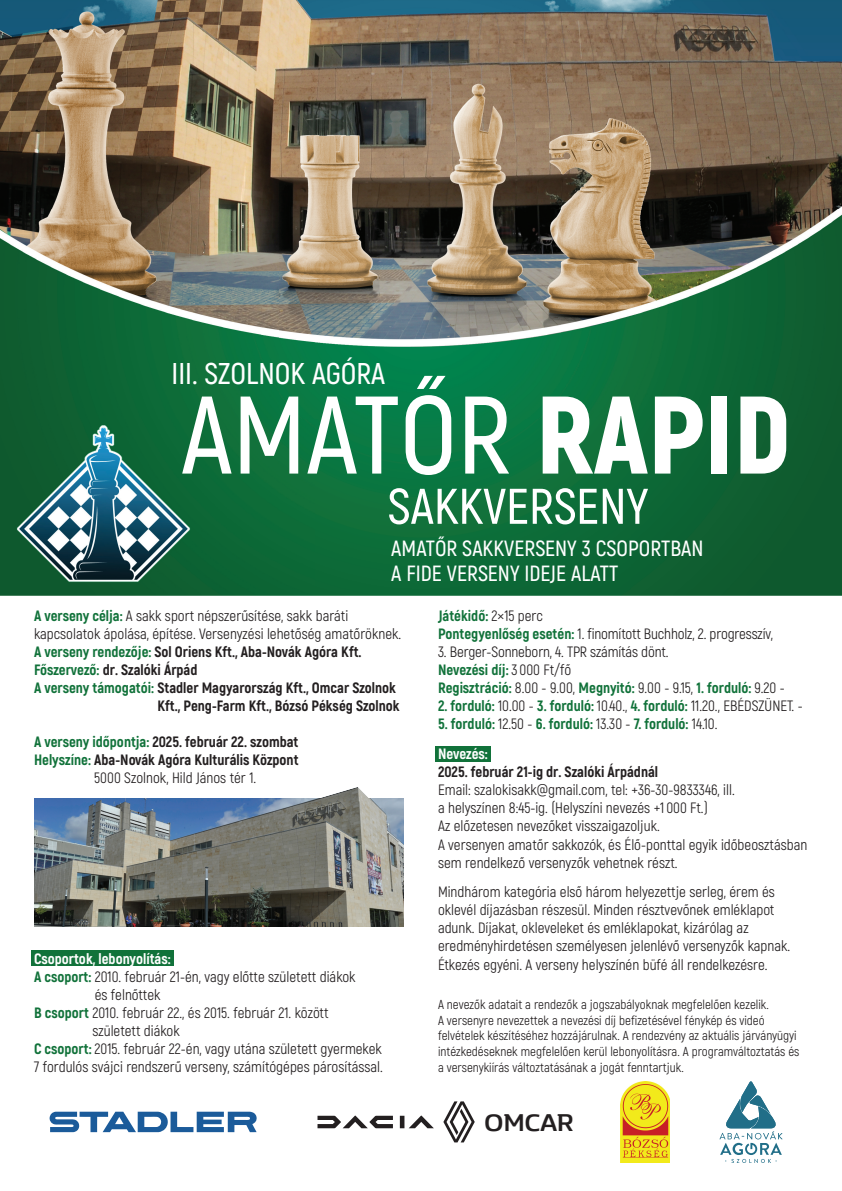
<style>
.page{position:relative;width:842px;height:1191px;background:#fff}
.page>*{position:absolute;margin:0;border:0;box-sizing:border-box;transform-origin:0 0}
.t1{font:600 110px "Akrobat";color:#fff}
.t2{font:600 50px "Akrobat";color:#fff}
.t3{font:600 30px "Akrobat";color:#fff}
.t4{font:700 25px "Renault Life";color:#231f20}
.t5{font:600 22px/25.3px "Akrobat";color:#fff}
.t6{font:15px/18.1px "Akrobat";color:#231f20}
.t7{font:800 15px "Akrobat";color:#231f20}
.t8{font:800 15px/29.4px "Akrobat";color:#11723a}
.t9{font:800 15px "Akrobat";color:#fff}
.t10{font:13px/15.7px "Akrobat";color:#231f20}
.s1{font-weight:900}
.s2{font-weight:800;color:#11723a}
.s3{color:#11723a}
.s4{font-weight:400;color:#231f20}
.s5{color:#fff}
</style>
<div class="page">
<div style="left:31px;top:950px;width:142px;height:15px;background:#11723a"></div>
<div style="left:435px;top:746px;width:56px;height:15px;background:#11723a"></div>
<img style="left:34px;top:798px;width:370px;height:128px">
<img style="left:307px;top:787px;width:65px;height:14px">
<img style="left:0;top:0;width:842px;height:595px">
<svg style="left:719px;top:1081px;width:63px;height:81px"></svg>
<svg style="left:317px;top:1115px;width:117px;height:13px"></svg>
<svg style="left:443px;top:1101px;width:32px;height:41px"></svg>
<img style="left:621px;top:1081px;width:49px;height:81px">
<svg style="left:50px;top:1111px;width:207px;height:21px"></svg>
<h3 class="t3" style="left:171px;top:361px;width:215px">III. SZOLNOK AGÓRA</h3>
<h1 class="t1" style="left:181px;top:391px;width:611px">AMATŐR <span class="s1">RAPID</span></h1>
<h2 class="t2" style="left:388px;top:486px;width:262px">SAKKVERSENY</h2>
<h3 class="t5" style="left:391px;top:537px;width:314px">AMATŐR SAKKVERSENY 3 CSOPORTBAN<br>A FIDE VERSENY IDEJE ALATT</h3>
<p class="t6" style="left:34px;top:607px;width:316px"><span class="s2">A verseny célja:</span> A sakk sport népszerűsítése, sakk baráti</p>
<p class="t6" style="left:34px;top:625px;width:369px">kapcsolatok ápolása, építése. Versenyzési lehetőség amatőröknek.</p>
<p class="t7" style="left:34px;top:645px;width:329px"><span class="s3">A verseny rendezője:</span> Sol Oriens Kft., Aba-Novák Agóra Kft.</p>
<p class="t7" style="left:34px;top:664px;width:165px"><span class="s3">Főszervező:</span> dr. Szalóki Árpád</p>
<p class="t7" style="left:34px;top:682px;width:363px"><span class="s3">A verseny támogatói:</span> Stadler Magyarország Kft., Omcar Szolnok</p>
<p class="t7" style="left:157px;top:700px;width:244px">Kft., Peng-Farm Kft., Bózsó Pékség Szolnok</p>
<p class="t7" style="left:34px;top:736px;width:266px"><span class="s3">A verseny időpontja:</span> 2025. február 22. szombat</p>
<p class="t7" style="left:34px;top:754px;width:266px"><span class="s3">Helyszíne:</span> Aba-Novák Agóra Kulturális Központ</p>
<p class="t6" style="left:94px;top:770px;width:163px">5000 Szolnok, Hild János tér 1.</p>
<p class="t9" style="left:34px;top:952px;width:138px">Csoportok, lebonyolítás:</p>
<p class="t6" style="left:34px;top:968px;width:323px"><span class="s2">A csoport:</span> 2010. február 21-én, vagy előtte született diákok</p>
<p class="t6" style="left:95px;top:986px;width:67px">és felnőttek</p>
<p class="t6" style="left:34px;top:1004px;width:296px"><span class="s2">B csoport</span> 2010. február 22., és 2015. február 21. között</p>
<p class="t6" style="left:92px;top:1022px;width:89px">született diákok</p>
<p class="t6" style="left:34px;top:1040px;width:349px"><span class="s2">C csoport:</span> 2015. február 22-én, vagy utána született gyermekek</p>
<p class="t6" style="left:34px;top:1058px;width:350px">7 fordulós svájci rendszerű verseny, számítógépes párosítással.</p>
<p class="t6" style="left:438px;top:607px;width:336px"><span class="s2">Játékidő:</span> 2×15 perc<br><span class="s2">Pontegyenlőség esetén:</span> 1. finomított Buchholz, 2. progresszív,</p>
<p class="t6" style="left:438px;top:643px;width:348px">3. Berger-Sonneborn, 4. TPR számítás dönt.<br><span class="s2">Nevezési díj:</span> 3 000 Ft/fő<br><span class="s2">Regisztráció:</span> 8.00 - 9.00, <span class="s2">Megnyitó:</span> 9.00 - 9.15, <span class="s2">1. forduló:</span> 9.20 -</p>
<p class="t6" style="left:438px;top:698px;width:366px"><span class="s2">2. forduló:</span> 10.00 - <span class="s2">3. forduló:</span> 10.40., <span class="s2">4. forduló:</span> 11.20., EBÉDSZÜNET. -</p>
<p class="t8" style="left:438px;top:710px;width:281px">5. forduló: <span class="s4">12.50 -</span> 6. forduló: <span class="s4">13.30 -</span> 7. forduló: <span class="s4">14.10.<br></span><span class="s5">Nevezés:</span></p>
<p class="t7" style="left:438px;top:766px;width:222px">2025. február 21-ig dr. Szalóki Árpádnál</p>
<p class="t6" style="left:438px;top:782px;width:371px">Email: szalokisakk@gmail.com, tel: +36-30-9833346, ill.<br>a helyszínen 8:45-ig. (Helyszíni nevezés +1 000 Ft.)<br>Az előzetesen nevezőket visszaigazoljuk.<br>A versenyen amatőr sakkozók, és Élő-ponttal egyik időbeosztásban sem rendelkező versenyzők vehetnek részt.</p>
<p class="t6" style="left:438px;top:883px;width:354px">Mindhárom kategória első három helyezettje serleg, érem és oklevél díjazásban részesül. Minden résztvevőnek emléklapot adunk. Díjakat, okleveleket és emléklapokat, kizárólag az eredményhirdetésen személyesen jelenlévő versenyzők kapnak.<br>Étkezés egyéni. A verseny helyszínén büfé áll rendelkezésre.</p>
<p class="t10" style="left:438px;top:997px;width:363px">A nevezők adatait a rendezők a jogszabályoknak megfelelően kezelik.<br>A versenyre nevezettek a nevezési díj befizetésével fénykép és videó felvételek készítéséhez hozzájárulnak. A rendezvény az aktuális járványügyi intézkedéseknek megfelelően kerül lebonyolításra. A programváltoztatás és a versenykiírás változtatásának a jogát fenntartjuk.</p>
<h3 class="t4" style="left:485px;top:1108px;width:90px">OMCAR</h3>
</div>
